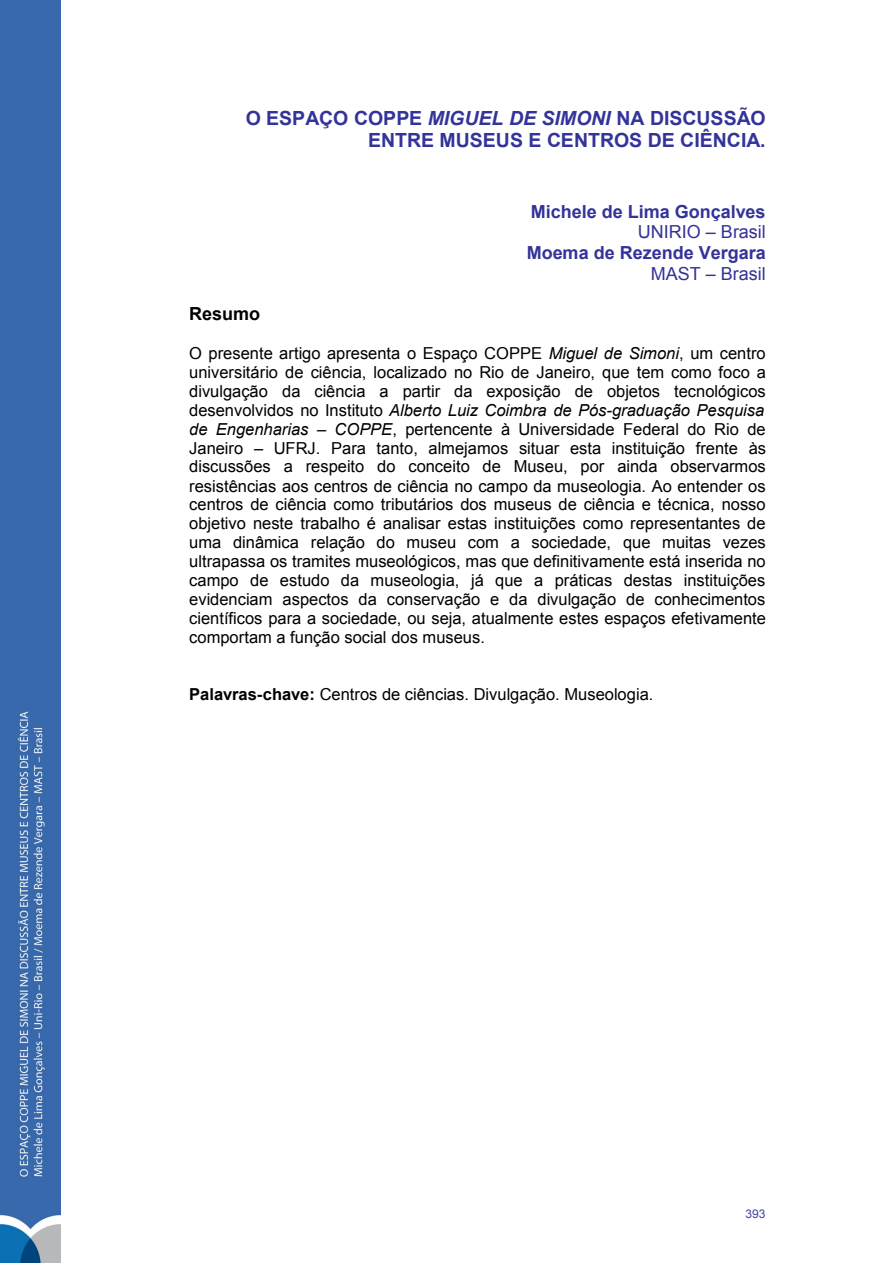
<style>
.page{position:relative;width:893px;height:1263px;background:#fff}
.page>*{position:absolute;margin:0;border:0;box-sizing:border-box;transform-origin:0 0}
.t1{font:700 19.5px/22.5px "Arial";color:#339;text-align:right}
.t2{font:700 18px "Arial";color:#339}
.t3{font:18px "Arial";color:#339}
.t4{font:700 18px "Arial";color:#000}
.t5{font:16.5px/19px "Arial";color:#000;text-align:justify}
.t6{font:12px "Arial";color:#4040ab}
.s1{font-style:italic}
.s2{font-weight:700}
</style>
<div class="page">
<img style="left:0;top:0;width:61px;height:1263px">
<p class="t1" style="left:246px;top:107px;width:521px">O ESPAÇO COPPE <span class="s1">MIGUEL DE SIMONI</span> NA DISCUSSÃO<br>ENTRE MUSEUS E CENTROS DE CIÊNCIA.</p>
<p class="t2" style="left:530px;top:202px;width:236px">Michele de Lima Gonçalves</p>
<p class="t3" style="left:637px;top:222px;width:130px">UNIRIO – Brasil</p>
<p class="t2" style="left:526px;top:243px;width:241px">Moema de Rezende Vergara</p>
<p class="t3" style="left:651px;top:264px;width:117px">MAST – Brasil</p>
<p class="t4" style="left:189px;top:304px;width:72px">Resumo</p>
<p class="t5" style="left:189px;top:343px;width:578px">O presente artigo apresenta o Espaço COPPE <span class="s1">Miguel de Simoni</span>, um centro universitário de ciência, localizado no Rio de Janeiro, que tem como foco a divulgação da ciência a partir da exposição de objetos tecnológicos desenvolvidos no Instituto <span class="s1">Alberto Luiz Coimbra de Pós-graduação Pesquisa de Engenharias – COPPE</span>, pertencente à Universidade Federal do Rio de Janeiro – UFRJ. Para tanto, almejamos situar esta instituição frente às discussões a respeito do conceito de Museu, por ainda observarmos resistências aos centros de ciência no campo da museologia. Ao entender os centros de ciência como tributários dos museus de ciência e técnica, nosso objetivo neste trabalho é analisar estas instituições como representantes de uma dinâmica relação do museu com a sociedade, que muitas vezes ultrapassa os tramites museológicos, mas que definitivamente está inserida no campo de estudo da museologia, já que a práticas destas instituições evidenciam aspectos da conservação e da divulgação de conhecimentos científicos para a sociedade, ou seja, atualmente estes espaços efetivamente comportam a função social dos museus.</p>
<p class="t5" style="left:189px;top:685px;width:465px"><span class="s2">Palavras-chave:</span> Centros de ciências. Divulgação. Museologia.</p>
<p class="t6" style="left:745px;top:1206px;width:22px">393</p>
</div>
